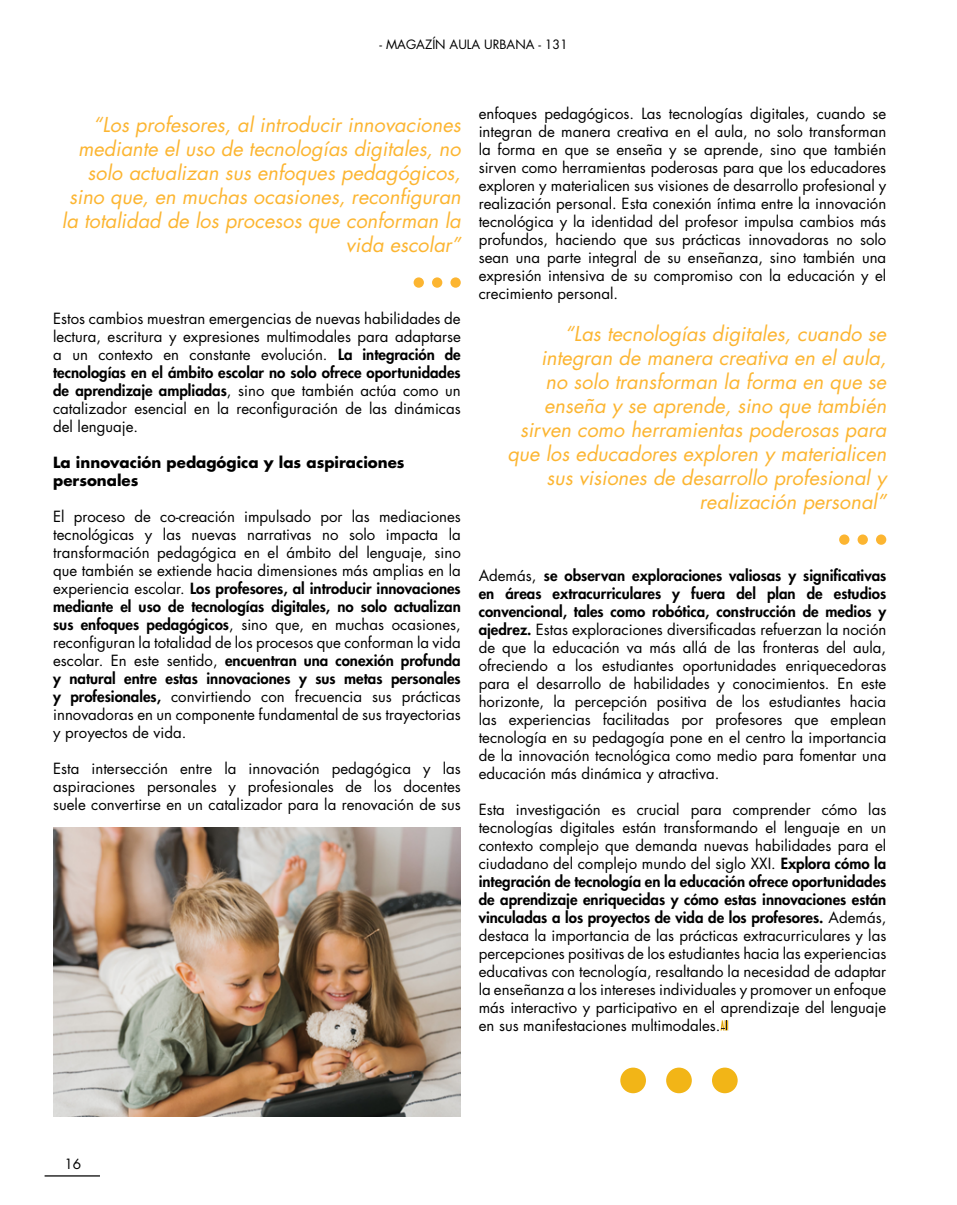
<style>
.page{position:relative;width:957px;height:1205px;background:#fff}
.page>*{position:absolute;margin:0;border:0;box-sizing:border-box;transform-origin:0 0}
.t1{font:italic 20px/24px "Futura Std";color:#fcb531;text-align:right}
.t2{font:15px/18px "Futura Std";color:#000;text-align:justify}
.t3{font:700 15px/18px "Futura Std";color:#000}
.t4{font:13.75px "Futura Std";color:#000}
.t5{font:12.5px "Futura Std";color:#000}
.s1{font-weight:800}
</style>
<div class="page">
<div style="left:620px;top:1067px;width:26px;height:26px;background:#f2b517;border-radius:50%"></div>
<div style="left:666px;top:1067px;width:26px;height:26px;background:#f2b517;border-radius:50%"></div>
<div style="left:712px;top:1067px;width:25px;height:26px;background:#f2b517;border-radius:50%"></div>
<div style="left:413px;top:277px;width:11px;height:11px;background:#fcb531;border-radius:50%"></div>
<div style="left:432px;top:277px;width:10px;height:11px;background:#fcb531;border-radius:50%"></div>
<div style="left:450px;top:277px;width:11px;height:11px;background:#fcb531;border-radius:50%"></div>
<div style="left:839px;top:534px;width:10px;height:11px;background:#fcb531;border-radius:50%"></div>
<div style="left:857px;top:534px;width:11px;height:11px;background:#fcb531;border-radius:50%"></div>
<div style="left:876px;top:534px;width:10px;height:11px;background:#fcb531;border-radius:50%"></div>
<svg style="left:720px;top:1020px;width:8px;height:10px"></svg>
<img style="left:53px;top:827px;width:407px;height:289px">
<hr style="left:45px;top:1175px;width:55px;height:1px;background:#000">
<p class="t5" style="left:379px;top:36px;width:190px">- MAGAZÍN AULA URBANA - 131</p>
<p class="t1" style="left:62px;top:113px;width:400px">“Los profesores, al introducir innovaciones mediante el uso de tecnologías digitales, no solo actualizan sus enfoques pedagógicos, sino que, en muchas ocasiones, reconfiguran la totalidad de los procesos que conforman la vida escolar”</p>
<p class="t2" style="left:53px;top:309px;width:409px">Estos cambios muestran emergencias de nuevas habilidades de lectura, escritura y expresiones multimodales para adaptarse a un contexto en constante evolución. <span class="s1">La integración de tecnologías en el ámbito escolar no solo ofrece oportunidades de aprendizaje ampliadas</span>, sino que también actúa como un catalizador esencial en la reconfiguración de las dinámicas del lenguaje.</p>
<p class="t3" style="left:53px;top:453px;width:353px">La innovación pedagógica y las aspiraciones personales</p>
<p class="t2" style="left:53px;top:507px;width:409px">El proceso de co-creación impulsado por las mediaciones tecnológicas y las nuevas narrativas no solo impacta la transformación pedagógica en el ámbito del lenguaje, sino que también se extiende hacia dimensiones más amplias en la experiencia escolar. <span class="s1">Los profesores, al introducir innovaciones mediante el uso de tecnologías digitales, no solo actualizan sus enfoques pedagógicos</span>, sino que, en muchas ocasiones, reconfiguran la totalidad de los procesos que conforman la vida escolar. En este sentido, <span class="s1">encuentran una conexión profunda y natural entre estas innovaciones y sus metas personales y profesionales,</span> convirtiendo con frecuencia sus prácticas innovadoras en un componente fundamental de sus trayectorias y proyectos de vida.</p>
<p class="t2" style="left:53px;top:759px;width:409px">Esta intersección entre la innovación pedagógica y las aspiraciones personales y profesionales de los docentes suele convertirse en un catalizador para la renovación de sus</p>
<p class="t2" style="left:479px;top:104px;width:409px">enfoques pedagógicos. Las tecnologías digitales, cuando se integran de manera creativa en el aula, no solo transforman la forma en que se enseña y se aprende, sino que también sirven como herramientas poderosas para que los educadores exploren y materialicen sus visiones de desarrollo profesional y realización personal. Esta conexión íntima entre la innovación tecnológica y la identidad del profesor impulsa cambios más profundos, haciendo que sus prácticas innovadoras no solo sean una parte integral de su enseñanza, sino también una expresión intensiva de su compromiso con la educación y el crecimiento personal.</p>
<p class="t1" style="left:507px;top:322px;width:380px">“Las tecnologías digitales, cuando se integran de manera creativa en el aula,<br>no solo transforman la forma en que se enseña y se aprende, sino que también sirven como herramientas poderosas para que los educadores exploren y materialicen sus visiones de desarrollo profesional y realización personal”</p>
<p class="t2" style="left:479px;top:566px;width:409px">Además, <span class="s1">se observan exploraciones valiosas y significativas en áreas extracurriculares y fuera del plan de estudios convencional, tales como robótica, construcción de medios y ajedrez.</span> Estas exploraciones diversificadas refuerzan la noción de que la educación va más allá de las fronteras del aula, ofreciendo a los estudiantes oportunidades enriquecedoras para el desarrollo de habilidades y conocimientos. En este horizonte, la percepción positiva de los estudiantes hacia las experiencias facilitadas por profesores que emplean tecnología en su pedagogía pone en el centro la importancia de la innovación tecnológica como medio para fomentar una educación más dinámica y atractiva.</p>
<p class="t2" style="left:479px;top:800px;width:409px">Esta investigación es crucial para comprender cómo las tecnologías digitales están transformando el lenguaje en un contexto complejo que demanda nuevas habilidades para el ciudadano del complejo mundo del siglo XXI. <span class="s1">Explora cómo la integración de tecnología en la educación ofrece oportunidades de aprendizaje enriquecidas y cómo estas innovaciones están vinculadas a los proyectos de vida de los profesores.</span> Además, destaca la importancia de las prácticas extracurriculares y las percepciones positivas de los estudiantes hacia las experiencias educativas con tecnología, resaltando la necesidad de adaptar la enseñanza a los intereses individuales y promover un enfoque más interactivo y participativo en el aprendizaje del lenguaje en sus manifestaciones multimodales.</p>
<p class="t4" style="left:64px;top:1155px;width:18px">16</p>
</div>
